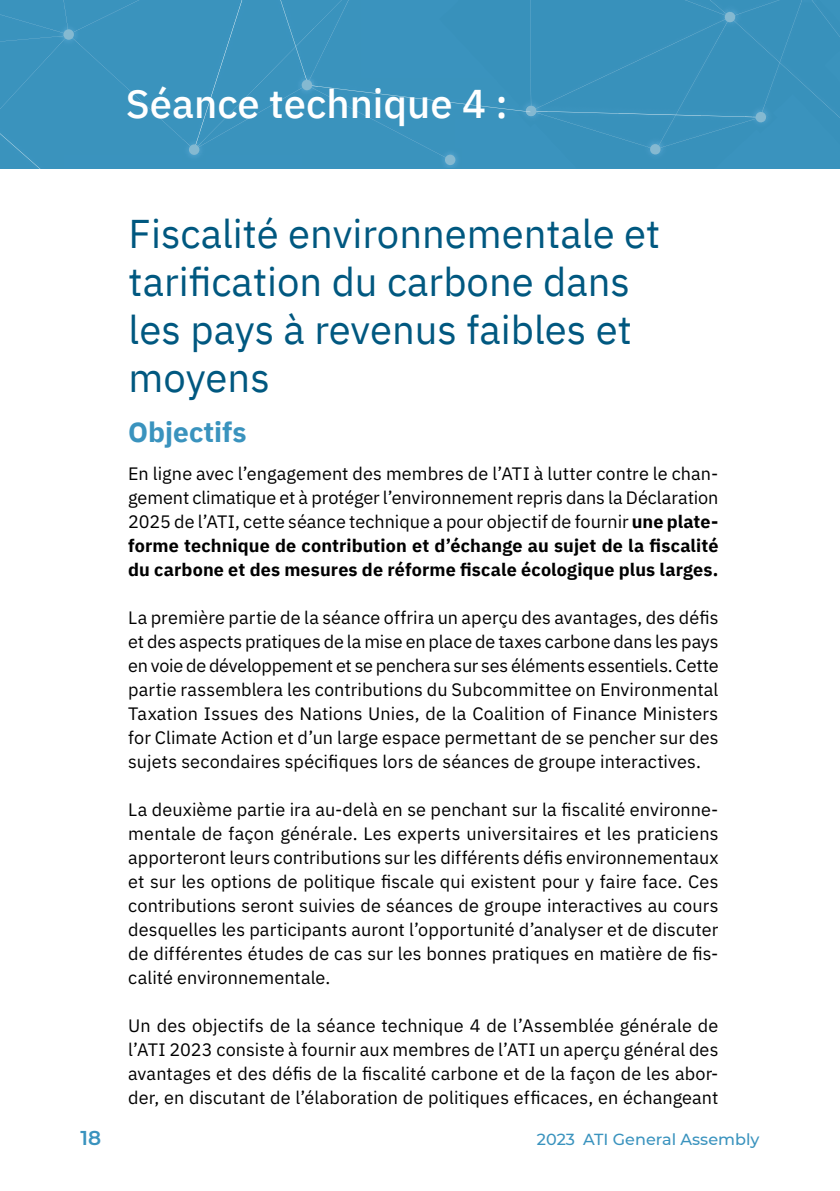
<style>
.page{position:relative;width:840px;height:1191px;background:#fff}
.page>*{position:absolute;margin:0;border:0;box-sizing:border-box;transform-origin:0 0}
.t1{font:40px/48px "IBM Plex Sans";color:#005880}
.t2{font:500 40px "IBM Plex Sans";color:#fff}
.t3{font:700 28px "IBM Plex Sans";color:#3a93be}
.t4{font:600 20px "Montserrat";color:#3a93be}
.t5{font:18px/24px "IBM Plex Sans";letter-spacing:.005em;color:#000;text-align:justify}
.t6{font:500 16px "Montserrat";color:#3a93be}
.s1{font-weight:700}
</style>
<div class="page">
<div style="left:0;top:0;width:839px;height:168px;background:#3a93bd"></div>
<h1 class="t2" style="left:126px;top:73px;width:383px">Séance technique 4 :</h1>
<h1 class="t1" style="left:129px;top:206px;width:533px">Fiscalité environnementale et tarification du carbone dans les pays à revenus faibles et moyens</h1>
<h2 class="t3" style="left:128px;top:410px;width:120px">Objectifs</h2>
<p class="t5" style="left:128px;top:460px;width:591px">En ligne avec l’engagement des membres de l’ATI à lutter contre le chan&shy;gement climatique et à protéger l’environnement repris dans la Déclaration 2025 de l’ATI, cette séance technique a pour objectif de fournir <span class="s1">une plate&shy;forme technique de contribution et d’échange au sujet de la fiscalité du carbone et des mesures de réforme fiscale écologique plus larges.</span></p>
<p class="t5" style="left:128px;top:604px;width:591px">La première partie de la séance offrira un aperçu des avantages, des défis et des aspects pratiques de la mise en place de taxes carbone dans les pays en voie de développement et se penchera sur ses éléments essentiels. Cette partie rassemblera les contributions du Subcommittee on Environmental Taxation Issues des Nations Unies, de la Coalition of Finance Ministers for Climate Action et d’un large espace permettant de se pencher sur des sujets secondaires spécifiques lors de séances de groupe interactives.</p>
<p class="t5" style="left:128px;top:796px;width:591px">La deuxième partie ira au-delà en se penchant sur la fiscalité environne&shy;mentale de façon générale. Les experts universitaires et les praticiens apporteront leurs contributions sur les différents défis environnementaux et sur les options de politique fiscale qui existent pour y faire face. Ces contributions seront suivies de séances de groupe interactives au cours desquelles les participants auront l’opportunité d’analyser et de discuter de différentes études de cas sur les bonnes pratiques en matière de fis&shy;calité environnementale.</p>
<p class="t5" style="left:128px;top:1012px;width:591px">Un des objectifs de la séance technique 4 de l’Assemblée générale de l’ATI 2023 consiste à fournir aux membres de l’ATI un aperçu général des avantages et des défis de la fiscalité carbone et de la façon de les abor&shy;der, en discutant de l’élaboration de politiques efficaces, en échangeant</p>
<p class="t4" style="left:80px;top:1123px;width:22px">18</p>
<p class="t6" style="left:536px;top:1128px;width:224px">2023 ATI General Assembly</p>
</div>
